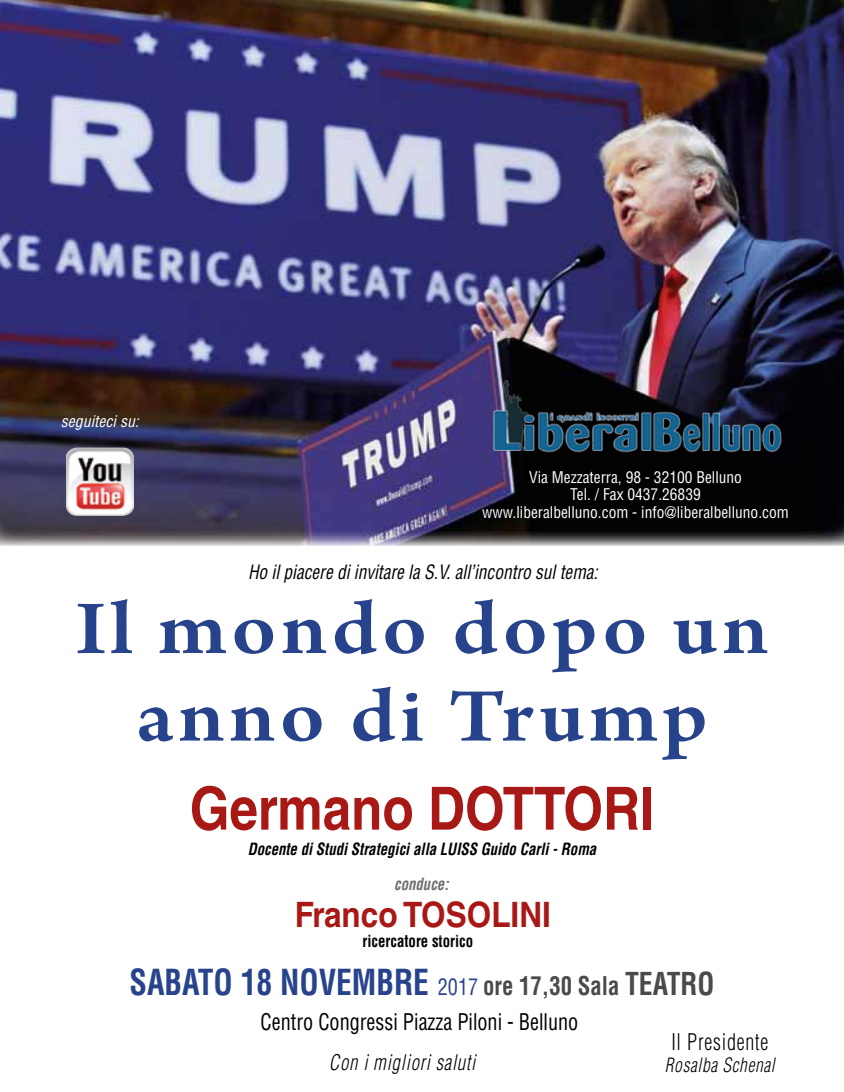
<style>
.page{position:relative;width:844px;height:1092px;background:#fff}
.page>*{position:absolute;margin:0;border:0;box-sizing:border-box;transform-origin:0 0}
.t1{font:600 80.5px/87.5px "Arno Pro";letter-spacing:.05em;color:#27438b;text-align:center;scale:1.1 1}
.t2{font:700 59.5px "Helvetica LT Std";color:#a81815;scale:.86 1}
.t3{font:700 condensed 35px "Helvetica LT Std";color:#27438b;scale:.9 1}
.t4{font:700 35px "Helvetica LT Std";color:#a81815;scale:.9 1}
.t5{font:condensed 22.4px "Helvetica LT Std";color:#000;scale:.9 1}
.t6{font:300 condensed 22.4px "Helvetica LT Std";letter-spacing:.04em;color:#000;scale:.9 1}
.t7{font:italic 300 condensed 21px "Helvetica LT Std";letter-spacing:.04em;color:#000;scale:.9 1}
.t8{font:italic condensed 19.25px "Helvetica LT Std";color:#000;scale:.9 1}
.t9{font:italic 300 condensed 19.25px "Helvetica LT Std";letter-spacing:.04em;color:#000;scale:.9 1}
.t10{font:italic 700 condensed 16.45px "Helvetica LT Std";color:#000;scale:.9 1}
.t11{font:700 condensed 16.45px "Helvetica LT Std";color:#000;scale:.9 1}
.t12{font:italic 700 condensed 16.45px "Helvetica LT Std";color:#706f6f;scale:.9 1}
.t13{font:condensed 15.75px/17.5px "Helvetica LT Std";color:#fff;text-align:center}
.t14{font:italic condensed 15.75px "Helvetica LT Std";color:#fff}
.s1{font-weight:400;font-size:22.4px}
.s2{font-size:25.2px;color:#4a4a49}
.s3{font-size:30.8px;color:#4a4a49}
</style>
<div class="page">
<img style="left:0;top:0;width:843px;height:546px">
<img style="left:485px;top:376px;width:300px;height:78px">
<img style="left:66px;top:447px;width:68px;height:69px">
<p class="t14" style="left:61px;top:411px;width:79px">seguiteci su:</p>
<p class="t13" style="left:482px;top:468px;width:308px">Via Mezzaterra, 98 - 32100 Belluno<br>Tel. / Fax 0437.26839<br>www.liberalbelluno.com - info@liberalbelluno.com</p>
<p class="t8" style="left:248px;top:559px;width:390px">Ho il piacere di invitare la S.V. all’incontro sul tema:</p>
<h1 class="t1" style="left:75px;top:589px;width:631px">Il mondo dopo un anno di Trump</h1>
<h2 class="t2" style="left:190px;top:772px;width:541px">Germano DOTTORI</h2>
<p class="t10" style="left:247px;top:838px;width:389px">Docente di Studi Strategici alla LUISS Guido Carli - Roma</p>
<p class="t12" style="left:394px;top:874px;width:62px">conduce:</p>
<h3 class="t4" style="left:295px;top:893px;width:286px">Franco TOSOLINI</h3>
<p class="t11" style="left:362px;top:930px;width:124px">ricercatore storico</p>
<h3 class="t3" style="left:129px;top:960px;width:651px">SABATO 18 NOVEMBRE <span class="s1">2017</span> <span class="s2">ore 17,30 Sala</span> <span class="s3">TEATRO</span></h3>
<h3 class="t5" style="left:260px;top:1007px;width:354px">Centro Congressi Piazza Piloni - Belluno</h3>
<h3 class="t7" style="left:329px;top:1048px;width:164px">Con i migliori saluti</h3>
<h3 class="t6" style="left:671px;top:1027px;width:109px">Il Presidente</h3>
<p class="t9" style="left:664px;top:1053px;width:123px">Rosalba Schenal</p>
</div>
